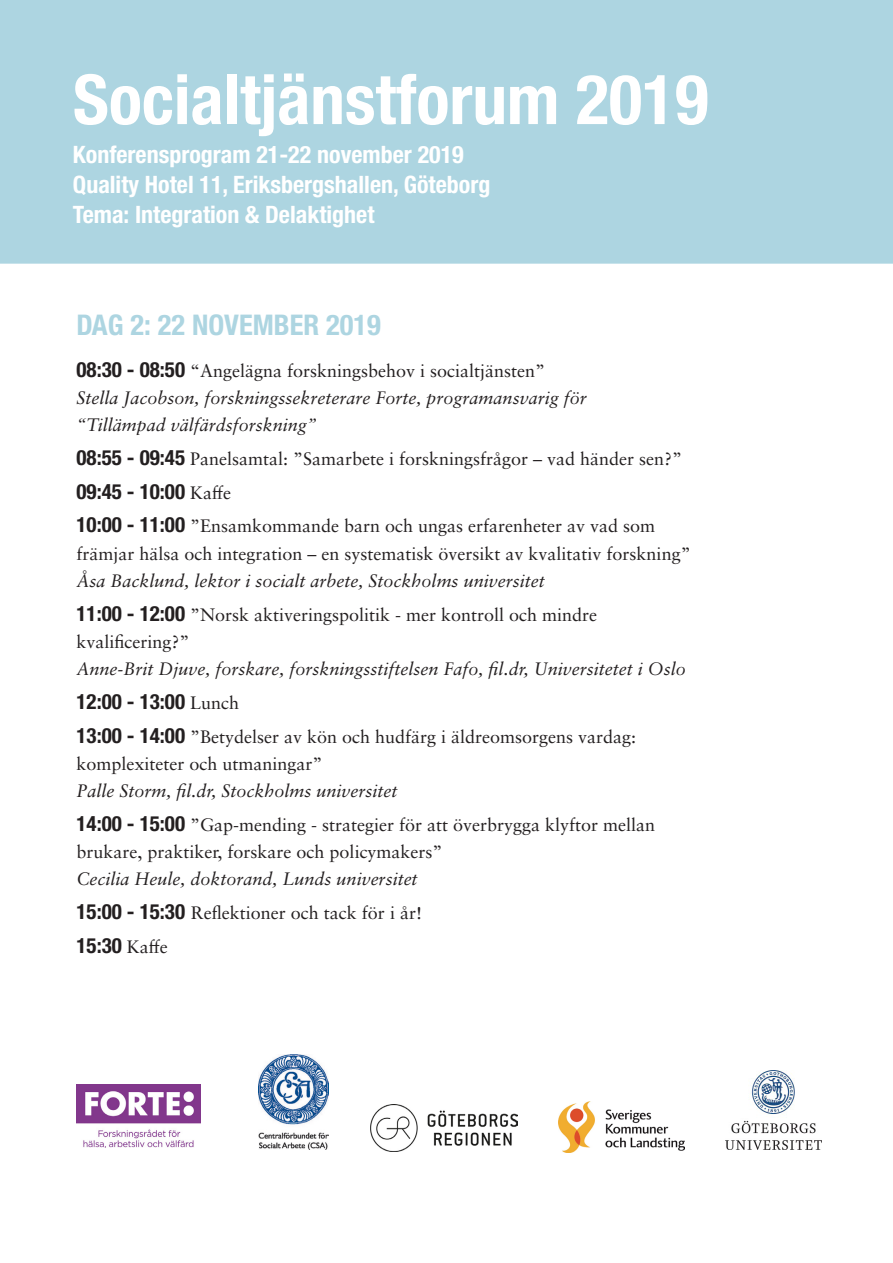
<style>
.page{position:relative;width:893px;height:1263px;background:#fff}
.page>*{position:absolute;margin:0;border:0;box-sizing:border-box;transform-origin:0 0}
.t1{font:700 condensed 69px "Helvetica Neue LT Pro";color:#fff}
.Datum{font:700 condensed 28.5px "Helvetica Neue LT Pro";color:#add5e1}
.t2{font:700 condensed 24px/30px "Helvetica Neue LT Pro";color:#fff}
.Datum-2{font:700 condensed 21px "Helvetica Neue LT Pro";color:#231f20}
.Datum-3{font:18px "Sabon LT Pro";color:#231f20}
.Datum-4{font:italic 18px "Sabon LT Pro";color:#231f20}
.s1{font-family:"Helvetica Neue LT Pro";font-weight:700;font-stretch:condensed;font-size:21px}
.s2{font-family:"Sabon LT Pro";font-weight:400;font-stretch:normal;font-size:18px}
</style>
<div class="page">
<div style="left:0;top:0;width:893px;height:264px;background:#add5e1"></div>
<img style="left:77px;top:1084px;width:124px;height:63px">
<img style="left:259px;top:1054px;width:70px;height:95px">
<img style="left:559px;top:1101px;width:126px;height:51px">
<img style="left:725px;top:1070px;width:96px;height:79px">
<img style="left:370px;top:1105px;width:147px;height:47px">
<p class="t1" style="left:73px;top:58px;width:637px">Socialtjänstforum 2019</p>
<p class="t2" style="left:73px;top:139px;width:419px">Konferensprogram 21-22 november 2019<br>Quality Hotel 11, Eriksbergshallen, Göteborg<br>Tema: Integration &amp; Delaktighet</p>
<p class="Datum" style="left:77px;top:307px;width:306px">DAG 2: 22 NOVEMBER 2019</p>
<p class="Datum-3" style="left:77px;top:359px;width:470px"><span class="s1">08:30 - 08:50</span> “Angelägna forskningsbehov i socialtjänsten”</p>
<p class="Datum-4" style="left:77px;top:386px;width:512px">Stella Jacobson, forskningssekreterare Forte, programansvarig för</p>
<p class="Datum-4" style="left:77px;top:414px;width:242px">“Tillämpad välfärdsforskning”</p>
<p class="Datum-3" style="left:77px;top:447px;width:607px"><span class="s1">08:55 - 09:45</span> Panelsamtal: ”Samarbete i forskningsfrågor – vad händer sen?”</p>
<p class="Datum-2" style="left:77px;top:479px;width:156px">09:45 - 10:00 <span class="s2">Kaffe</span></p>
<p class="Datum-3" style="left:77px;top:515px;width:580px"><span class="s1">10:00 - 11:00</span> ”Ensamkommande barn och ungas erfarenheter av vad som</p>
<p class="Datum-3" style="left:77px;top:542px;width:616px">främjar hälsa och integration – en systematisk översikt av kvalitativ forskning”</p>
<p class="Datum-4" style="left:77px;top:569px;width:470px">Åsa Backlund, lektor i socialt arbete, Stockholms universitet</p>
<p class="Datum-3" style="left:77px;top:603px;width:522px"><span class="s1">11:00 - 12:00</span> ”Norsk aktiveringspolitik - mer kontroll och mindre</p>
<p class="Datum-3" style="left:77px;top:630px;width:115px">kvalificering?”</p>
<p class="Datum-4" style="left:77px;top:657px;width:611px">Anne-Brit Djuve, forskare, forskningsstiftelsen Fafo, fil.dr, Universitetet i Oslo</p>
<p class="Datum-2" style="left:77px;top:689px;width:164px">12:00 - 13:00 <span class="s2">Lunch</span></p>
<p class="Datum-3" style="left:77px;top:725px;width:561px"><span class="s1">13:00 - 14:00</span> ”Betydelser av kön och hudfärg i äldreomsorgens vardag:</p>
<p class="Datum-3" style="left:77px;top:752px;width:248px">komplexiteter och utmaningar”</p>
<p class="Datum-4" style="left:77px;top:779px;width:323px">Palle Storm, fil.dr, Stockholms universitet</p>
<p class="Datum-3" style="left:77px;top:813px;width:580px"><span class="s1">14:00 - 15:00</span> ”Gap-mending - strategier för att överbrygga klyftor mellan</p>
<p class="Datum-3" style="left:77px;top:840px;width:368px">brukare, praktiker, forskare och policymakers”</p>
<p class="Datum-4" style="left:77px;top:868px;width:343px">Cecilia Heule, doktorand, Lunds universitet</p>
<p class="Datum-3" style="left:77px;top:901px;width:347px"><span class="s1">15:00 - 15:30</span> Reflektioner och tack för i år!</p>
<p class="Datum-2" style="left:77px;top:933px;width:93px">15:30 <span class="s2">Kaffe</span></p>
</div>
